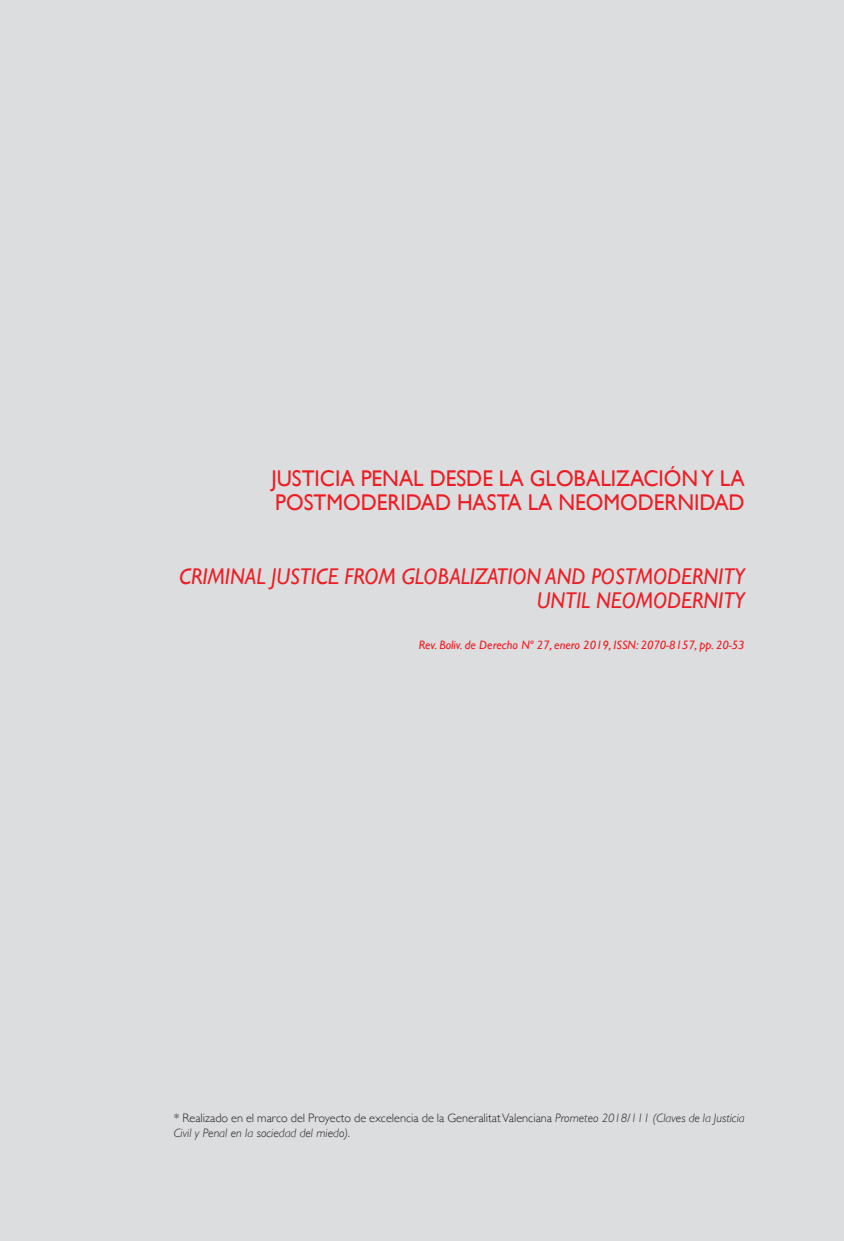
<style>
.page{position:relative;width:844px;height:1241px;background:#fff}
.page>*{position:absolute;margin:0;border:0;box-sizing:border-box;transform-origin:0 0}
.Cuerpo_central{font:22.75px/24.5px "Gill Sans";color:#ee1d23;scale:.94 1}
.Cuerpo_central-2{font:italic 22.75px/24.5px "Gill Sans";color:#ee1d23;text-align:right;scale:.94 1}
.Cuerpo_central-3{font:italic 300 12.25px/14.7px "Gill Sans";color:#231f20}
.t1{font:italic 12.25px "Gill Sans";color:#ee1d23}
.s1{font-style:normal}
</style>
<div class="page">
<div style="left:0;top:0;width:843px;height:1240px;background:#dcdddf"></div>
<p class="Cuerpo_central" style="left:271px;top:465px;width:505px">JUSTICIA PENAL DESDE LA GLOBALIZACIÓN Y LA<br>POSTMODERIDAD HASTA LA NEOMODERNIDAD</p>
<p class="Cuerpo_central-2" style="left:179px;top:563px;width:603px">CRIMINAL JUSTICE FROM GLOBALIZATION AND POSTMODERNITY<br>UNTIL NEOMODERNITY</p>
<p class="t1" style="left:418px;top:638px;width:327px">Rev. Boliv. de Derecho Nº 27, enero 2019, ISSN: 2070-8157, pp. 20-53</p>
<p class="Cuerpo_central-3" style="left:174px;top:1110px;width:572px"><span class="s1">* Realizado en el marco del Proyecto de excelencia de la Generalitat Valenciana</span> Prometeo 2018/111 (Claves de la Justicia<br>Civil y Penal en la sociedad del miedo).</p>
</div>
